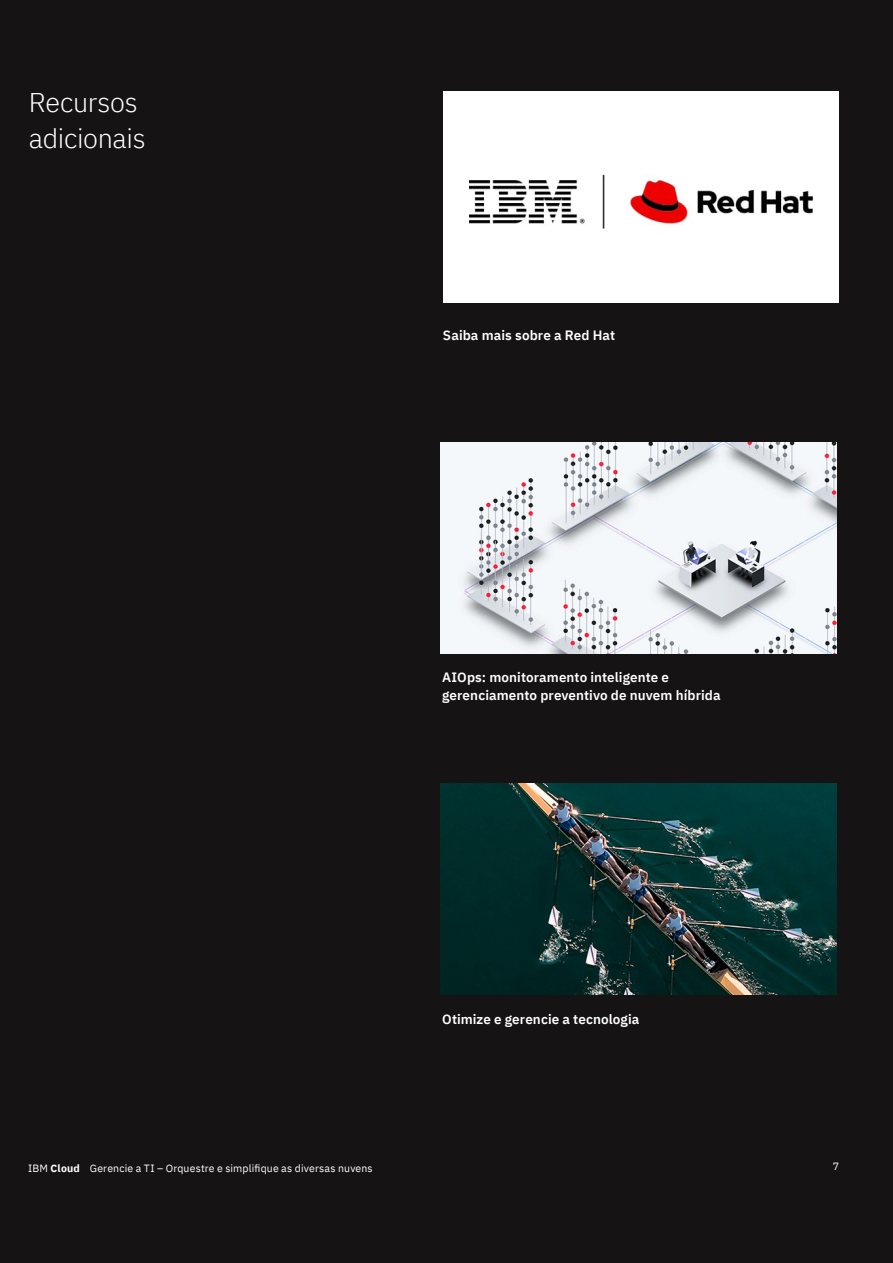
<style>
.page{position:relative;width:893px;height:1263px;background:#151314}
.page>*{position:absolute;margin:0;border:0;box-sizing:border-box;transform-origin:0 0}
.t1{font:300 27px/36px "IBM Plex Sans";letter-spacing:-.01em;color:#fff}
.t2{font:600 13.5px/18px "IBM Plex Sans";letter-spacing:.005em;color:#fff}
.t3{font:10.5px "IBM Plex Sans";letter-spacing:.015em;color:#fff}
.s1{font-weight:700}
</style>
<div class="page">
<img style="left:443px;top:91px;width:396px;height:212px">
<img style="left:440px;top:783px;width:396px;height:211px">
<img style="left:440px;top:442px;width:396px;height:211px">
<h1 class="t1" style="left:29px;top:83px;width:118px">Recursos adicionais</h1>
<p class="t2" style="left:443px;top:325px;width:174px">Saiba mais sobre a Red Hat</p>
<p class="t2" style="left:442px;top:667px;width:280px">AIOps: monitoramento inteligente e gerenciamento preventivo de nuvem híbrida</p>
<p class="t3" style="left:28px;top:1160px;width:346px">IBM <span class="s1">Cloud</span> Gerencie a TI – Orquestre e simplifique as diversas nuvens</p>
<p class="t2" style="left:442px;top:1009px;width:199px">Otimize e gerencie a tecnologia</p>
<p class="t3" style="left:833px;top:1158px;width:8px">7</p>
</div>
